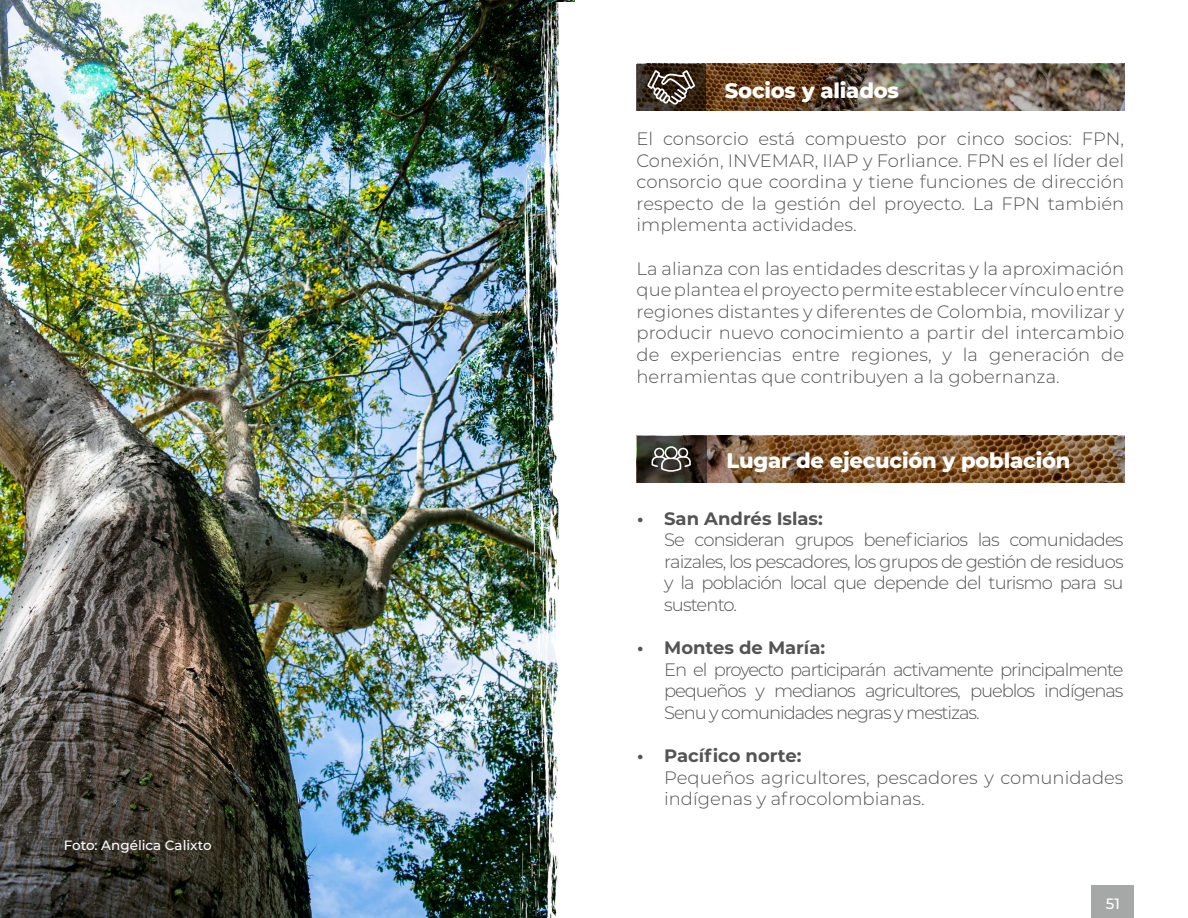
<style>
.page{position:relative;width:1188px;height:918px;background:#fff}
.page>*{position:absolute;margin:0;border:0;box-sizing:border-box;transform-origin:0 0}
.t1{font:800 21px "Montserrat";letter-spacing:-.01em;color:#fff}
.t2{font:300 18px/21.6px "Montserrat";color:#555454;text-align:justify}
.t3{font:700 18px "Montserrat";color:#555454}
.t4{font:500 15px "Montserrat";color:#fff}
.t5{font:500 13.5px "Montserrat";color:#fff}
</style>
<div class="page">
<div style="left:1092px;top:885px;width:42px;height:33px;background:#a6a7a7"></div>
<svg style="left:637px;top:64px;width:69px;height:47px;background:#342518"></svg>
<img style="left:706px;top:64px;width:418px;height:47px">
<svg style="left:647px;top:70px;width:48px;height:35px;background:#675b51"></svg>
<svg style="left:638px;top:436px;width:69px;height:46px;background:#332d25"></svg>
<svg style="left:707px;top:436px;width:417px;height:46px;background:#7d5631"></svg>
<svg style="left:651px;top:446px;width:40px;height:26px"></svg>
<img style="left:0;top:0;width:574px;height:918px">
<img style="left:498px;top:2px;width:76px;height:916px">
<p class="t5" style="left:64px;top:836px;width:149px">Foto: Angélica Calixto</p>
<p class="t1" style="left:725px;top:75px;width:176px">Socios y aliados</p>
<p class="t2" style="left:637px;top:127px;width:489px">El consorcio está compuesto por cinco socios: FPN, Conexión, INVEMAR, IIAP y Forliance. FPN es el líder del consorcio que coordina y tiene funciones de dirección respecto de la gestión del proyecto. La FPN también implementa actividades.</p>
<p class="t2" style="left:637px;top:257px;width:489px">La alianza con las entidades descritas y la aproximación que plantea el proyecto permite establecer vínculo entre regiones distantes y diferentes de Colombia, movilizar y producir nuevo conocimiento a partir del intercambio de experiencias entre regiones, y la generación de herramientas que contribuyen a la gobernanza.</p>
<p class="t1" style="left:727px;top:445px;width:345px">Lugar de ejecución y población</p>
<p class="t3" style="left:637px;top:505px;width:187px">• San Andrés Islas:</p>
<p class="t2" style="left:664px;top:528px;width:461px;text-indent:-27px">• Se consideran grupos beneficiarios las comunidades raizales, los pescadores, los grupos de gestión de residuos y la población local que depende del turismo para su sustento.</p>
<p class="t3" style="left:637px;top:635px;width:190px">• Montes de María:</p>
<p class="t2" style="left:664px;top:658px;width:461px;text-indent:-27px">• En el proyecto participarán activamente principalmente pequeños y medianos agricultores, pueblos indígenas Senu y comunidades negras y mestizas.</p>
<p class="t3" style="left:637px;top:743px;width:166px">• Pacífico norte:</p>
<p class="t2" style="left:664px;top:766px;width:461px;text-indent:-27px">• Pequeños agricultores, pescadores y comunidades indígenas y afrocolombianas.</p>
<p class="t4" style="left:1106px;top:893px;width:16px">51</p>
</div>
